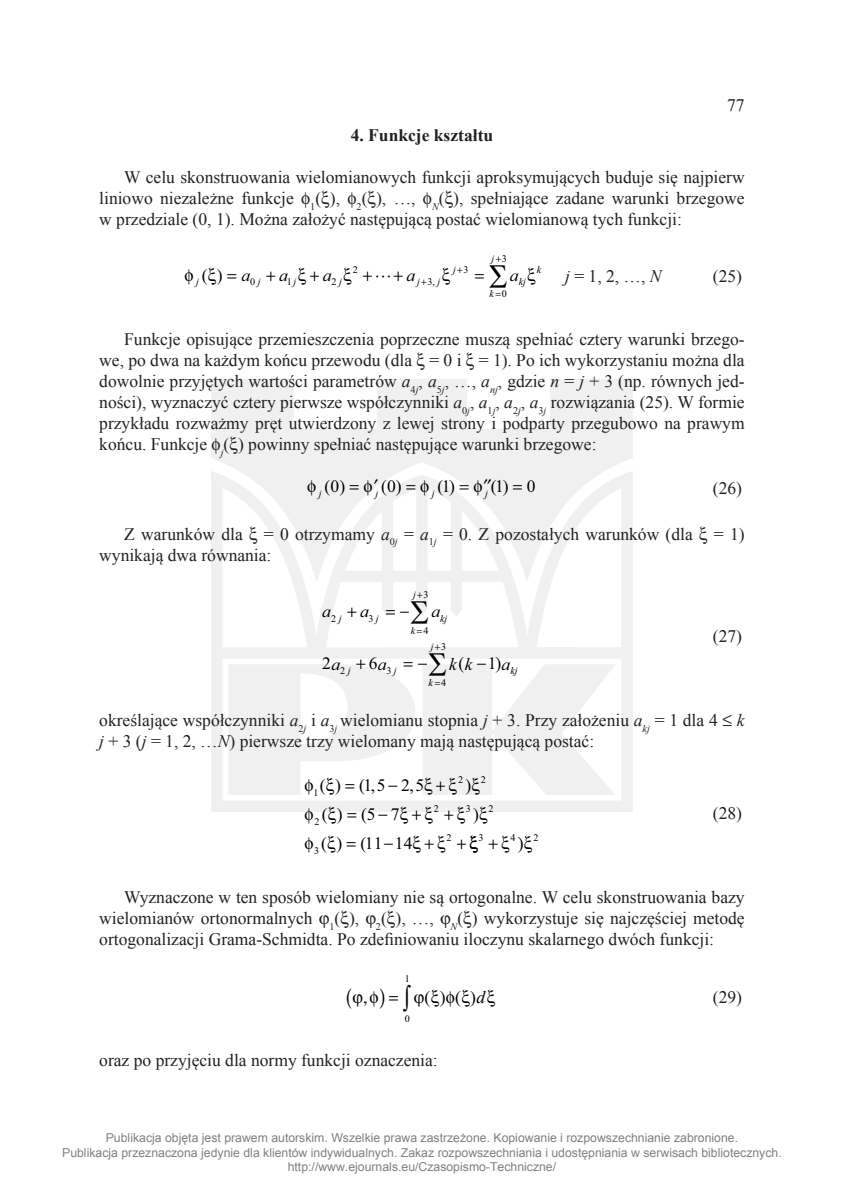
<style>
.page{position:relative;width:844px;height:1191px;background:#fff}
.page>*{position:absolute;margin:0;border:0;box-sizing:border-box;transform-origin:0 0}
.tekst_cz{font:17.5px/21px "Times New Roman";color:#231f20;text-align:justify}
.wiersz_cz{font:17.5px/21px "Times New Roman";color:#231f20}
.t1{font:17.5px/28.9px "Times New Roman";letter-spacing:.125em;color:#000}
.równanie_cz{font:17.5px "Times New Roman";color:#231f20}
.tytuł_rozdz__1{font:700 17.5px "Times New Roman";color:#231f20}
.t2{font:italic 17.5px "Times New Roman";color:#000}
.t3{font:12.25px/14.7px "Arial";color:#808080;text-align:center}
.t4{font:10.15px "Times New Roman";color:#000}
.t5{font:italic 10.15px "Times New Roman";color:#000}
.s1{font-style:italic}
.s2{font-style:normal}
</style>
<div class="page">
<svg style="left:211px;top:379px;width:421px;height:433px;fill:#eff0ef"></svg>
<svg style="left:212px;top:438px;width:8px;height:16px"></svg>
<svg style="left:230px;top:437px;width:7px;height:17px"></svg>
<svg style="left:307px;top:480px;width:9px;height:16px"></svg>
<svg style="left:350px;top:479px;width:27px;height:17px"></svg>
<svg style="left:406px;top:480px;width:22px;height:16px"></svg>
<svg style="left:459px;top:485px;width:9px;height:4px"></svg>
<svg style="left:474px;top:479px;width:17px;height:17px"></svg>
<svg style="left:513px;top:485px;width:9px;height:4px"></svg>
<svg style="left:249px;top:526px;width:8px;height:17px"></svg>
<svg style="left:347px;top:608px;width:9px;height:9px"></svg>
<svg style="left:356px;top:660px;width:9px;height:9px"></svg>
<svg style="left:404px;top:662px;width:8px;height:5px"></svg>
<svg style="left:417px;top:629px;width:5px;height:3px"></svg>
<svg style="left:435px;top:645px;width:5px;height:5px"></svg>
<svg style="left:305px;top:779px;width:8px;height:16px"></svg>
<svg style="left:326px;top:778px;width:8px;height:17px"></svg>
<svg style="left:472px;top:778px;width:7px;height:17px"></svg>
<svg style="left:305px;top:808px;width:8px;height:4px"></svg>
<svg style="left:328px;top:807px;width:8px;height:5px"></svg>
<svg style="left:479px;top:807px;width:8px;height:5px"></svg>
<svg style="left:345px;top:784px;width:9px;height:5px"></svg>
<svg style="left:424px;top:778px;width:33px;height:17px"></svg>
<svg style="left:400px;top:807px;width:32px;height:5px"></svg>
<svg style="left:444px;top:807px;width:21px;height:5px"></svg>
<svg style="left:386px;top:592px;width:42px;height:31px"></svg>
<p class="tekst_cz" style="left:727px;top:95px;width:19px">77</p>
<p class="tytuł_rozdz__1" style="left:350px;top:123px;width:144px">4. Funkcje kształtu</p>
<p class="tekst_cz" style="left:99px;top:166px;width:646px;text-indent:25px">W celu skonstruowania wielomianowych funkcji aproksymujących buduje się najpierw liniowo niezależne funkcje <sub>1</sub>( ), <sub>2</sub>( ), …, <sub>N</sub>( ), spełniające zadane warunki brzegowe w przedziale (0, 1). Można założyć następującą postać wielomianową tych funkcji:</p>
<p class="t4" style="left:502px;top:251px;width:7px">3</p>
<p class="t5" style="left:491px;top:251px;width:4px">j</p>
<p class="t4" style="left:353px;top:263px;width:7px">2</p>
<p class="t4" style="left:463px;top:263px;width:7px">3</p>
<p class="t5" style="left:453px;top:263px;width:4px">j</p>
<p class="t1" style="left:202px;top:260px;width:50px">() <span class="s1">a</span></p>
<p class="t2" style="left:279px;top:263px;width:10px">a</p>
<p class="t2" style="left:322px;top:263px;width:10px">a</p>
<p class="t2" style="left:406px;top:263px;width:10px">a</p>
<p class="t2" style="left:510px;top:263px;width:10px">a</p>
<p class="t5" style="left:518px;top:275px;width:9px">kj</p>
<p class="t5" style="left:196px;top:275px;width:4px">j</p>
<p class="t4" style="left:250px;top:275px;width:12px">0 <span class="s1">j</span></p>
<p class="t4" style="left:286px;top:275px;width:11px">1<span class="s1">j</span></p>
<p class="t4" style="left:331px;top:275px;width:12px">2 <span class="s1">j</span></p>
<p class="t5" style="left:417px;top:275px;width:4px">j</p>
<p class="t4" style="left:427px;top:275px;width:15px">3,<span class="s1">j</span></p>
<p class="t5" style="left:489px;top:287px;width:6px">k</p>
<p class="t4" style="left:502px;top:287px;width:7px">0</p>
<p class="t5" style="left:536px;top:263px;width:6px">k</p>
<p class="równanie_cz" style="left:565px;top:264px;width:98px"><span class="s1">j</span> =1,2,…,<span class="s1">N</span></p>
<p class="równanie_cz" style="left:712px;top:264px;width:31px">(25)</p>
<p class="tekst_cz" style="left:99px;top:328px;width:646px;text-indent:25px">Funkcje opisujące przemieszczenia poprzeczne muszą spełniać cztery warunki brzego&shy;we, po dwa na każdym końcu przewodu (dla = 0 i = 1). Po ich wykorzystaniu można dla dowolnie przyjętych wartości parametrów <span class="s1">a</span><sub>4</sub><sub>j</sub>, <span class="s1">a</span><sub>5</sub><sub>j</sub>, …, <span class="s1">a</span><sub>nj</sub>, gdzie <span class="s1">n</span> = <span class="s1">j</span> + 3 (np. równych jed&shy;ności), wyznaczyć cztery pierwsze współczynniki <span class="s1">a</span><sub>0</sub><sub>j</sub>, <span class="s1">a</span><sub>1</sub><sub>j</sub>, <span class="s1">a</span><sub>2</sub><sub>j</sub>, <span class="s1">a</span><sub>3</sub><sub>j</sub> rozwiązania (25). W formie przykładu rozważmy pręt utwierdzony z lewej strony i podparty przegubowo na prawym końcu. Funkcje <sub>j</sub>( ) powinny spełniać następujące warunki brzegowe:</p>
<p class="t5" style="left:319px;top:486px;width:4px">j</p>
<p class="t5" style="left:375px;top:486px;width:4px">j</p>
<p class="t5" style="left:431px;top:486px;width:4px">j</p>
<p class="t5" style="left:485px;top:486px;width:4px">j</p>
<p class="t1" style="left:324px;top:471px;width:22px">( )</p>
<p class="t1" style="left:381px;top:471px;width:22px">( )</p>
<p class="t1" style="left:330px;top:471px;width:10px">0</p>
<p class="t1" style="left:387px;top:471px;width:10px">0</p>
<p class="t1" style="left:437px;top:471px;width:19px">( )</p>
<p class="t1" style="left:491px;top:471px;width:19px">( )</p>
<p class="t1" style="left:442px;top:471px;width:10px">1</p>
<p class="t1" style="left:495px;top:471px;width:10px">1</p>
<p class="t1" style="left:526px;top:471px;width:10px">0</p>
<p class="równanie_cz" style="left:712px;top:476px;width:31px">(26)</p>
<p class="tekst_cz" style="left:99px;top:523px;width:646px;text-indent:25px">Z warunków dla = 0 otrzymamy <span class="s1">a</span><sub>0</sub><sub>j</sub> = <span class="s1">a</span><sub>1</sub><sub>j</sub> = 0. Z pozostałych warunków (dla = 1) wynikają dwa równania:</p>
<p class="t4" style="left:423px;top:587px;width:7px">3</p>
<p class="t5" style="left:413px;top:587px;width:4px">j</p>
<p class="t2" style="left:322px;top:599px;width:10px">a</p>
<p class="t2" style="left:360px;top:599px;width:10px">a</p>
<p class="t2" style="left:431px;top:599px;width:10px">a</p>
<p class="t4" style="left:331px;top:611px;width:12px">2 <span class="s1">j</span></p>
<p class="t4" style="left:368px;top:611px;width:12px">3<span class="s1">j</span></p>
<p class="t5" style="left:440px;top:611px;width:9px">kj</p>
<p class="t5" style="left:410px;top:623px;width:6px">k</p>
<p class="t4" style="left:423px;top:623px;width:7px">4</p>
<p class="t4" style="left:441px;top:640px;width:7px">3</p>
<p class="t1" style="left:417px;top:649px;width:48px">−∑ (</p>
<p class="t1" style="left:495px;top:649px;width:7px">)</p>
<p class="t5" style="left:431px;top:640px;width:4px">j</p>
<p class="t1" style="left:322px;top:649px;width:19px">2<span class="s1">a</span></p>
<p class="t1" style="left:369px;top:649px;width:19px">6<span class="s1">a</span></p>
<p class="t2" style="left:449px;top:651px;width:63px">k k−<span class="s2">1</span>a</p>
<p class="t4" style="left:340px;top:664px;width:12px">2 <span class="s1">j</span></p>
<p class="t4" style="left:386px;top:664px;width:12px">3<span class="s1">j</span></p>
<p class="t5" style="left:510px;top:663px;width:9px">kj</p>
<p class="t5" style="left:428px;top:675px;width:6px">k</p>
<p class="t4" style="left:441px;top:676px;width:7px">4</p>
<p class="równanie_cz" style="left:712px;top:624px;width:31px">(27)</p>
<p class="wiersz_cz" style="left:99px;top:709px;width:646px">określające współczynniki <span class="s1">a</span><sub>2</sub><sub>j</sub> i <span class="s1">a</span><sub>3</sub><sub>j</sub> wielomianu stopnia <span class="s1">j</span> + 3. Przy założeniu <span class="s1">a</span><sub>kj</sub> = 1 dla 4 ≤ <span class="s1">k j</span> + 3 (<span class="s1">j</span> = 1, 2, …<span class="s1">N</span>) pierwsze trzy wielomany mają następującą postać:</p>
<p class="t4" style="left:313px;top:785px;width:7px">1</p>
<p class="t4" style="left:458px;top:773px;width:7px">2</p>
<p class="t4" style="left:480px;top:773px;width:7px">2</p>
<p class="t1" style="left:320px;top:771px;width:57px">() (,</p>
<p class="t1" style="left:409px;top:771px;width:6px">,</p>
<p class="t1" style="left:465px;top:771px;width:7px">)</p>
<p class="t1" style="left:321px;top:771px;width:104px;text-indent:42px">15 25 ( ) (5 7<br>( ) (11 14</p>
<p class="t4" style="left:434px;top:802px;width:7px">2</p>
<p class="t4" style="left:466px;top:802px;width:7px">3</p>
<p class="t4" style="left:488px;top:802px;width:7px">2</p>
<p class="równanie_cz" style="left:712px;top:801px;width:31px">(28)</p>
<p class="t1" style="left:473px;top:799px;width:7px">)</p>
<p class="t4" style="left:314px;top:814px;width:7px">2</p>
<p class="t4" style="left:446px;top:831px;width:7px">2</p>
<p class="t4" style="left:478px;top:831px;width:7px">3</p>
<p class="t4" style="left:510px;top:831px;width:7px">4</p>
<p class="t4" style="left:533px;top:831px;width:7px">2</p>
<p class="t1" style="left:518px;top:828px;width:7px">)</p>
<p class="t4" style="left:314px;top:843px;width:7px">3</p>
<p class="tekst_cz" style="left:99px;top:886px;width:646px;text-indent:25px">Wyznaczone w ten sposób wielomiany nie są ortogonalne. W celu skonstruowania bazy wielomianów ortonormalnych <sub>1</sub>( ), <sub>2</sub>( ), …, <sub>N</sub>( ) wykorzystuje się najczęściej metodę ortogonalizacji Grama-Schmidta. Po zdefiniowaniu iloczynu skalarnego dwóch funkcji:</p>
<p class="t4" style="left:404px;top:972px;width:7px">1</p>
<p class="t1" style="left:363px;top:982px;width:6px">,</p>
<p class="t1" style="left:424px;top:982px;width:62px">()()<span class="s1">d</span></p>
<p class="t4" style="left:404px;top:1011px;width:7px">0</p>
<p class="wiersz_cz" style="left:99px;top:1049px;width:340px">oraz po przyjęciu dla normy funkcji oznaczenia:</p>
<p class="równanie_cz" style="left:712px;top:985px;width:31px">(29)</p>
<p class="t3" style="left:62px;top:1130px;width:721px">Publikacja objęta jest prawem autorskim. Wszelkie prawa zastrzeżone. Kopiowanie i rozpowszechnianie zabronione.<br>Publikacja przeznaczona jedynie dla klientów indywidualnych. Zakaz rozpowszechniania i udostępniania w serwisach bibliotecznych. http://www.ejournals.eu/Czasopismo-Techniczne/</p>
</div>
